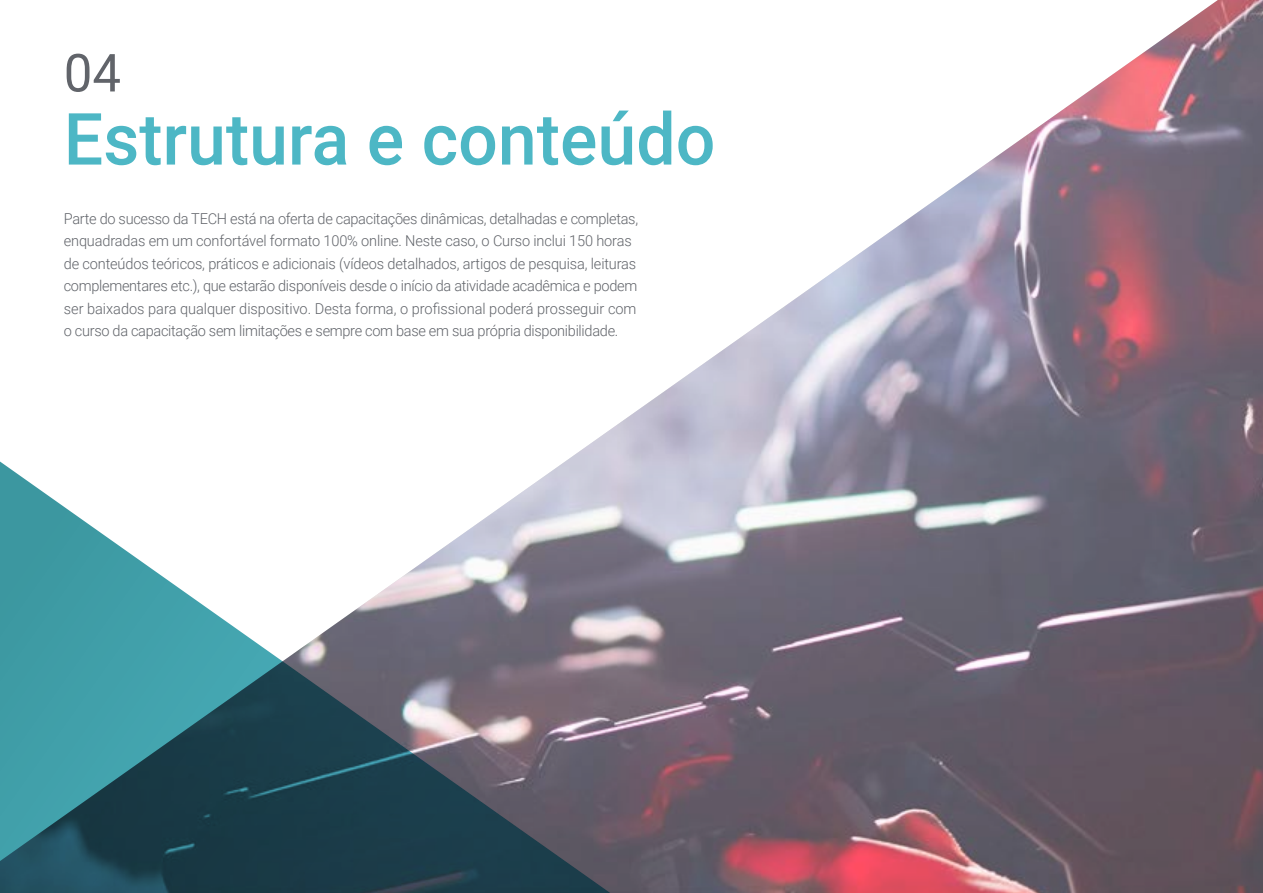
<style>
.page{position:relative;width:1263px;height:893px;background:#fff}
.page>*{position:absolute;margin:0;border:0;box-sizing:border-box;transform-origin:0 0}
.t1{font:500 72px "Roboto";color:#4db7c5}
.t2{font:52.5px "Roboto";color:#61646a}
.t3{font:300 15px/22.5px "Roboto";letter-spacing:-.02em;color:#61646a}
</style>
<div class="page">
<img style="left:587px;top:0;width:676px;height:893px">
<svg style="left:0;top:446px;width:640px;height:447px"></svg>
<h2 class="t2" style="left:64px;top:36px;width:59px">04</h2>
<h1 class="t1" style="left:64px;top:89px;width:653px">Estrutura e conteúdo</h1>
<p class="t3" style="left:64px;top:207px;width:576px">Parte do sucesso da TECH está na oferta de capacitações dinâmicas, detalhadas e completas, enquadradas em um confortável formato 100% online. Neste caso, o Curso inclui 150 horas de conteúdos teóricos, práticos e adicionais (vídeos detalhados, artigos de pesquisa, leituras complementares etc.), que estarão disponíveis desde o início da atividade acadêmica e podem ser baixados para qualquer dispositivo. Desta forma, o profissional poderá prosseguir com o curso da capacitação sem limitações e sempre com base em sua própria disponibilidade.</p>
</div>
